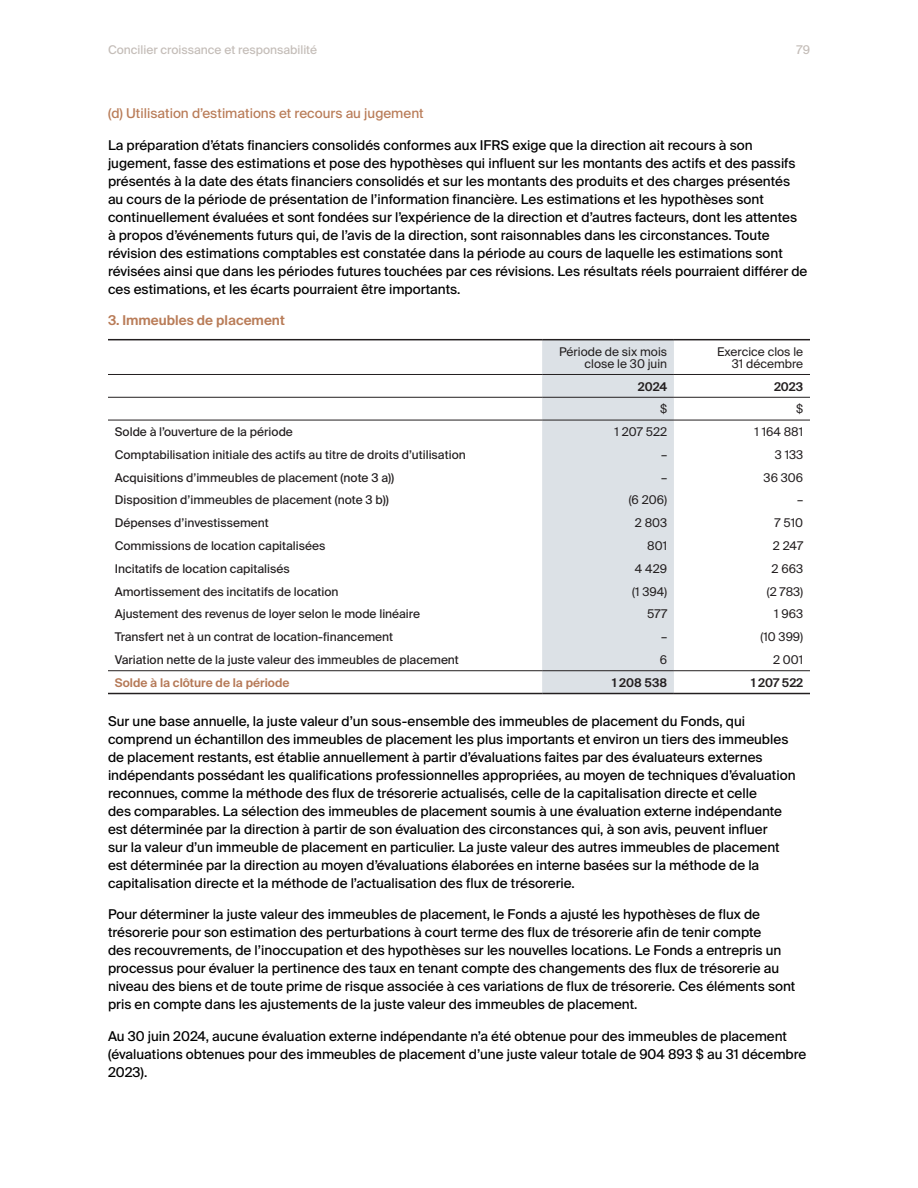
<style>
.page{position:relative;width:918px;height:1188px;background:#fff}
.page>*{position:absolute;margin:0;border:0;box-sizing:border-box;transform-origin:0 0}
.Body_MD_A{font:13.5px/18px "Suisse Intl";color:#000}
.Subtitle_MD_A_Terracotta_Reg{font:13.5px "Suisse Intl";color:#b97c58}
.Subtitle_MD_A_Terracotta_Bold{font:600 13.5px "Suisse Intl";color:#b97c58}
.Table_regular_left{font:12px "Suisse Intl";color:#231f20}
.Table_regular_right{font:12px/12px "Suisse Intl";color:#231f20;text-align:right}
.t1{font:12px "Suisse Intl";color:#c4bdb8}
.Table_terracotta{font:600 12px "Suisse Intl";color:#b57957}
.Table_bold_right{font:600 12px "Suisse Intl";color:#231f20}
</style>
<div class="page">
<div style="left:542px;top:340px;width:132px;height:353px;background:#dce1e6"></div>
<hr style="left:108px;top:339px;width:434px;height:1px;background:#231f20">
<hr style="left:542px;top:339px;width:132px;height:1px;background:#231f20">
<hr style="left:674px;top:339px;width:136px;height:1px;background:#231f20">
<hr style="left:108px;top:374px;width:434px;height:1px;background:#231f20">
<hr style="left:108px;top:397px;width:434px;height:1px;background:#231f20">
<hr style="left:542px;top:374px;width:132px;height:1px;background:#231f20">
<hr style="left:542px;top:397px;width:132px;height:1px;background:#231f20">
<hr style="left:674px;top:374px;width:136px;height:1px;background:#231f20">
<hr style="left:674px;top:397px;width:136px;height:1px;background:#231f20">
<hr style="left:108px;top:420px;width:434px;height:1px;background:#231f20">
<hr style="left:542px;top:420px;width:132px;height:1px;background:#231f20">
<hr style="left:674px;top:420px;width:136px;height:1px;background:#231f20">
<hr style="left:108px;top:670px;width:434px;height:1px;background:#231f20">
<hr style="left:108px;top:693px;width:434px;height:1px;background:#231f20">
<hr style="left:542px;top:670px;width:132px;height:1px;background:#231f20">
<hr style="left:542px;top:693px;width:132px;height:1px;background:#231f20">
<hr style="left:674px;top:670px;width:136px;height:1px;background:#231f20">
<hr style="left:674px;top:693px;width:136px;height:1px;background:#231f20">
<p class="t1" style="left:108px;top:42px;width:211px">Concilier croissance et responsabilité</p>
<p class="t1" style="left:797px;top:43px;width:15px">79</p>
<p class="Subtitle_MD_A_Terracotta_Reg" style="left:108px;top:106px;width:317px">(d) Utilisation d’estimations et recours au jugement</p>
<p class="Body_MD_A" style="left:108px;top:136px;width:701px">La préparation d’états financiers consolidés conformes aux IFRS exige que la direction ait recours à son jugement, fasse des estimations et pose des hypothèses qui influent sur les montants des actifs et des passifs présentés à la date des états financiers consolidés et sur les montants des produits et des charges présentés au cours de la période de présentation de l’information financière. Les estimations et les hypothèses sont continuellement évaluées et sont fondées sur l’expérience de la direction et d’autres facteurs, dont les attentes à propos d’événements futurs qui, de l’avis de la direction, sont raisonnables dans les circonstances. Toute révision des estimations comptables est constatée dans la période au cours de laquelle les estimations sont révisées ainsi que dans les périodes futures touchées par ces révisions. Les résultats réels pourraient différer de ces estimations, et les écarts pourraient être importants.</p>
<p class="Subtitle_MD_A_Terracotta_Bold" style="left:108px;top:313px;width:178px">3. Immeubles de placement</p>
<p class="Table_regular_right" style="left:559px;top:346px;width:109px">Période de six mois close le 30 juin</p>
<p class="Table_regular_right" style="left:717px;top:346px;width:88px">Exercice clos le</p>
<p class="Table_regular_right" style="left:732px;top:358px;width:73px">31 décembre</p>
<p class="Table_bold_right" style="left:638px;top:379px;width:31px">2024</p>
<p class="Table_bold_right" style="left:774px;top:379px;width:31px">2023</p>
<p class="Table_regular_right" style="left:660px;top:403px;width:9px">$</p>
<p class="Table_regular_right" style="left:796px;top:403px;width:9px">$</p>
<p class="Table_regular_left" style="left:115px;top:425px;width:180px">Solde à l’ouverture de la période</p>
<p class="Table_regular_right" style="left:614px;top:426px;width:54px">1 207 522</p>
<p class="Table_regular_right" style="left:754px;top:426px;width:50px">1 164 881</p>
<p class="Table_regular_left" style="left:115px;top:448px;width:353px">Comptabilisation initiale des actifs au titre de droits d’utilisation</p>
<p class="Table_regular_right" style="left:661px;top:449px;width:8px">–</p>
<p class="Table_regular_right" style="left:775px;top:449px;width:30px">3 133</p>
<p class="Table_regular_left" style="left:115px;top:470px;width:281px">Acquisitions d’immeubles de placement (note 3 a))</p>
<p class="Table_regular_right" style="left:661px;top:472px;width:8px">–</p>
<p class="Table_regular_right" style="left:764px;top:472px;width:41px">36 306</p>
<p class="Table_regular_left" style="left:115px;top:493px;width:276px">Disposition d’immeubles de placement (note 3 b))</p>
<p class="Table_regular_right" style="left:629px;top:494px;width:40px">(6 206)</p>
<p class="Table_regular_right" style="left:797px;top:494px;width:8px">–</p>
<p class="Table_regular_left" style="left:115px;top:516px;width:156px">Dépenses d’investissement</p>
<p class="Table_regular_right" style="left:635px;top:517px;width:34px">2 803</p>
<p class="Table_regular_right" style="left:775px;top:517px;width:30px">7 510</p>
<p class="Table_regular_left" style="left:115px;top:539px;width:212px">Commissions de location capitalisées</p>
<p class="Table_regular_right" style="left:647px;top:540px;width:21px">801</p>
<p class="Table_regular_right" style="left:773px;top:540px;width:32px">2 247</p>
<p class="Table_regular_left" style="left:115px;top:562px;width:177px">Incitatifs de location capitalisés</p>
<p class="Table_regular_right" style="left:635px;top:563px;width:34px">4 429</p>
<p class="Table_regular_right" style="left:772px;top:563px;width:33px">2 663</p>
<p class="Table_regular_left" style="left:115px;top:584px;width:225px">Amortissement des incitatifs de location</p>
<p class="Table_regular_right" style="left:632px;top:585px;width:36px">(1 394)</p>
<p class="Table_regular_right" style="left:767px;top:585px;width:38px">(2 783)</p>
<p class="Table_regular_left" style="left:115px;top:607px;width:307px">Ajustement des revenus de loyer selon le mode linéaire</p>
<p class="Table_regular_right" style="left:647px;top:608px;width:21px">577</p>
<p class="Table_regular_right" style="left:774px;top:608px;width:31px">1 963</p>
<p class="Table_regular_left" style="left:115px;top:630px;width:280px">Transfert net à un contrat de location-financement</p>
<p class="Table_regular_right" style="left:661px;top:631px;width:8px">–</p>
<p class="Table_regular_right" style="left:760px;top:631px;width:44px">(10 399)</p>
<p class="Table_regular_left" style="left:115px;top:653px;width:346px">Variation nette de la juste valeur des immeubles de placement</p>
<p class="Table_regular_right" style="left:660px;top:654px;width:9px">6</p>
<p class="Table_regular_right" style="left:773px;top:654px;width:32px">2 001</p>
<p class="Table_terracotta" style="left:115px;top:676px;width:176px">Solde à la clôture de la période</p>
<p class="Table_bold_right" style="left:612px;top:676px;width:56px">1 208 538</p>
<p class="Table_bold_right" style="left:751px;top:676px;width:54px">1 207 522</p>
<p class="Body_MD_A" style="left:108px;top:712px;width:689px">Sur une base annuelle, la juste valeur d’un sous-ensemble des immeubles de placement du Fonds, qui comprend un échantillon des immeubles de placement les plus importants et environ un tiers des immeubles de placement restants, est établie annuellement à partir d’évaluations faites par des évaluateurs externes indépendants possédant les qualifications professionnelles appropriées, au moyen de techniques d’évaluation reconnues, comme la méthode des flux de trésorerie actualisés, celle de la capitalisation directe et celle<br>des comparables. La sélection des immeubles de placement soumis à une évaluation externe indépendante est déterminée par la direction à partir de son évaluation des circonstances qui, à son avis, peuvent influer<br>sur la valeur d’un immeuble de placement en particulier. La juste valeur des autres immeubles de placement est déterminée par la direction au moyen d’évaluations élaborées en interne basées sur la méthode de la capitalisation directe et la méthode de l’actualisation des flux de trésorerie.</p>
<p class="Body_MD_A" style="left:108px;top:906px;width:689px">Pour déterminer la juste valeur des immeubles de placement, le Fonds a ajusté les hypothèses de flux de trésorerie pour son estimation des perturbations à court terme des flux de trésorerie afin de tenir compte<br>des recouvrements, de l’inoccupation et des hypothèses sur les nouvelles locations. Le Fonds a entrepris un processus pour évaluer la pertinence des taux en tenant compte des changements des flux de trésorerie au niveau des biens et de toute prime de risque associée à ces variations de flux de trésorerie. Ces éléments sont pris en compte dans les ajustements de la juste valeur des immeubles de placement.</p>
<p class="Body_MD_A" style="left:108px;top:1027px;width:700px">Au 30 juin 2024, aucune évaluation externe indépendante n’a été obtenue pour des immeubles de placement (évaluations obtenues pour des immeubles de placement d’une juste valeur totale de 904 893 $ au 31 décembre<br>2023).</p>
</div>
